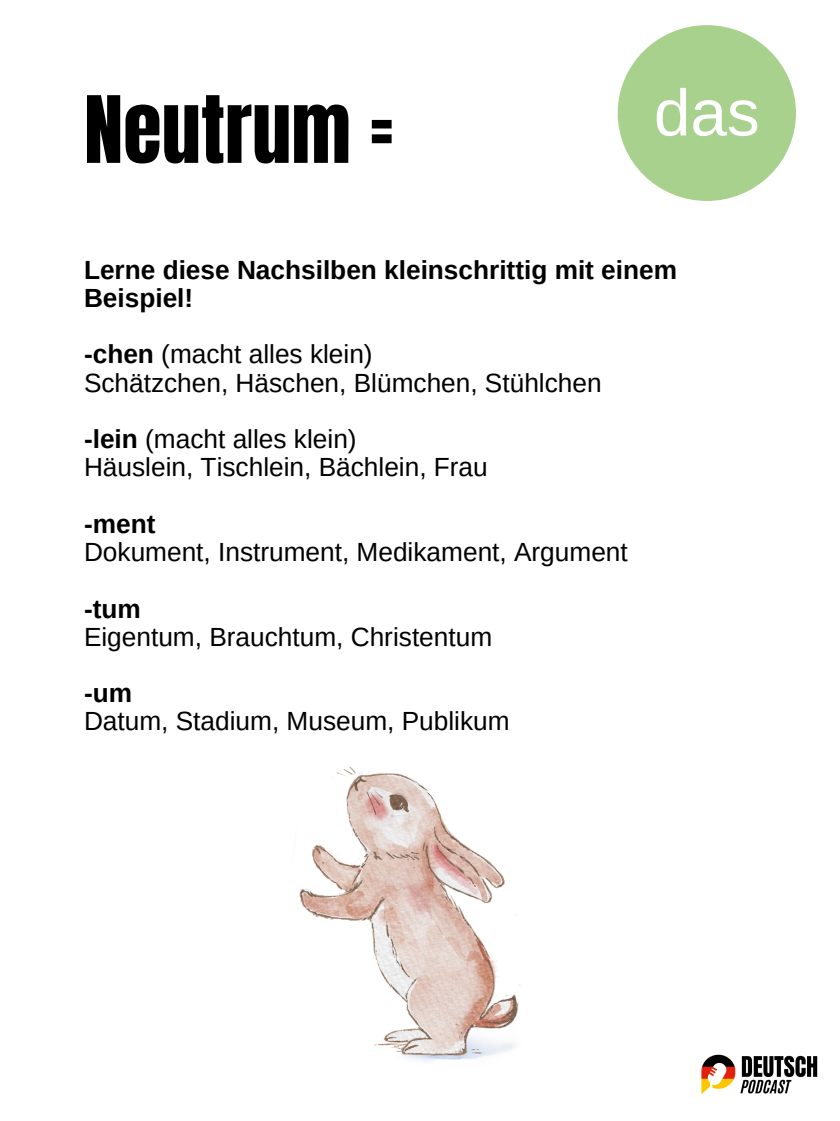
<style>
.page{position:relative;width:840px;height:1121px;background:#fff}
.page>*{position:absolute;margin:0;border:0;box-sizing:border-box;transform-origin:0 0}
.t1{font:78.75px "Anton";color:#000}
.t2{font:65.62px "Arimo";color:#fff}
.t3{font:26.25px "Arimo";color:#000}
.t4{font:700 26.25px/28.2px "Arimo";color:#000}
.s1{font-weight:700}
</style>
<div class="page">
<img style="left:701px;top:1054px;width:117px;height:40px">
<img style="left:299px;top:766px;width:221px;height:296px">
<div style="left:618px;top:25px;width:178px;height:176px;background:#a9d18e;border-radius:50%"></div>
<p class="t1" style="left:84px;top:73px;width:311px">Neutrum =</p>
<p class="t2" style="left:654px;top:76px;width:107px">das</p>
<p class="t4" style="left:84px;top:255px;width:595px">Lerne diese Nachsilben kleinschrittig mit einem<br>Beispiel!</p>
<p class="t3" style="left:84px;top:339px;width:290px"><span class="s1">-chen</span> (macht alles klein)</p>
<p class="t3" style="left:84px;top:368px;width:519px">Schätzchen, Häschen, Blümchen, Stühlchen</p>
<p class="t3" style="left:84px;top:424px;width:274px"><span class="s1">-lein</span> (macht alles klein)</p>
<p class="t3" style="left:84px;top:452px;width:405px">Häuslein, Tischlein, Bächlein, Frau</p>
<p class="t4" style="left:84px;top:509px;width:73px">-ment</p>
<p class="t3" style="left:84px;top:537px;width:545px">Dokument, Instrument, Medikament, Argument</p>
<p class="t4" style="left:84px;top:594px;width:58px">-tum</p>
<p class="t3" style="left:84px;top:622px;width:410px">Eigentum, Brauchtum, Christentum</p>
<p class="t4" style="left:84px;top:679px;width:50px">-um</p>
<p class="t3" style="left:84px;top:706px;width:427px">Datum, Stadium, Museum, Publikum</p>
</div>
